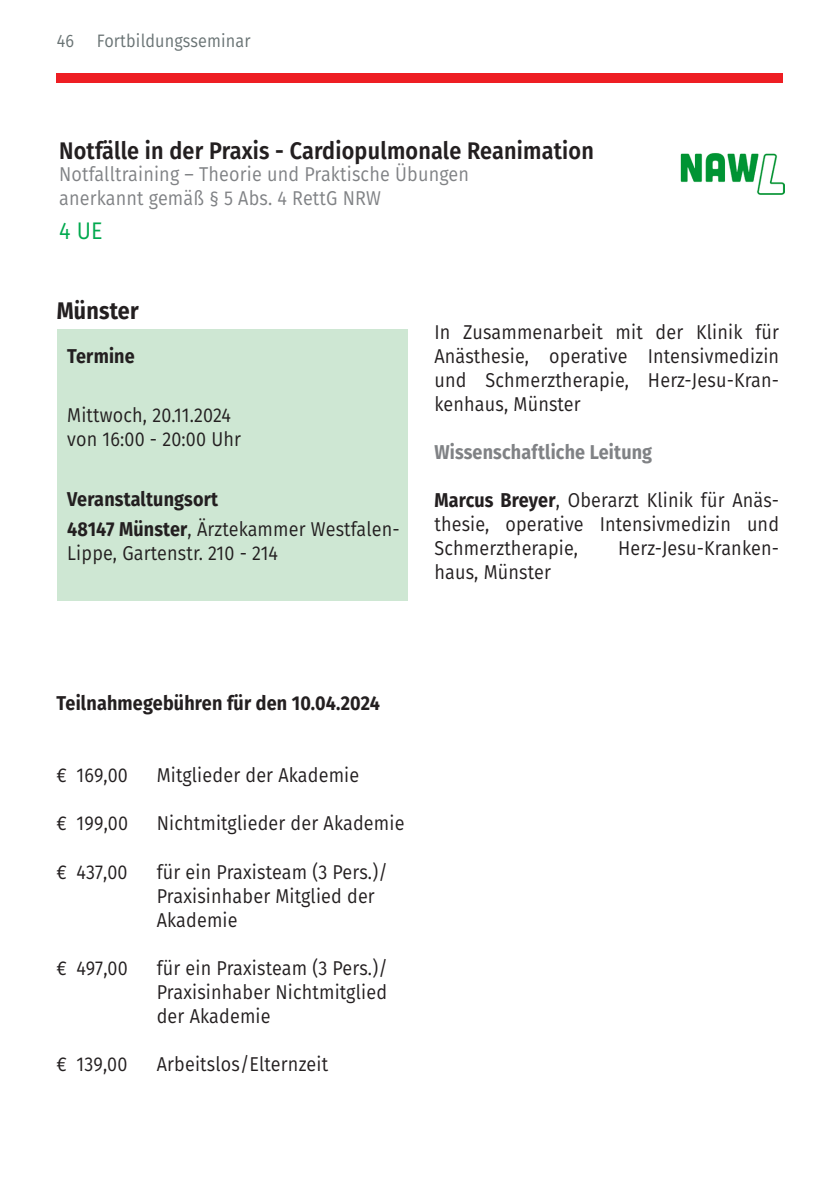
<style>
.page{position:relative;width:840px;height:1191px;background:#fff}
.page>*{position:absolute;margin:0;border:0;box-sizing:border-box;transform-origin:0 0}
.Sonstiges_12_pt{font:600 24px "Fira Sans";letter-spacing:.01em;color:#231f20;scale:.9 1}
.Sonstiges_12_pt-2{font:700 24px "Fira Sans";letter-spacing:.01em;color:#231f20;scale:.9 1}
.UE{font:24px "Fira Sans";color:#00a94e;scale:.9 1}
.Laufschrift_10_pt_Blocksatz{font:20px/24px "Fira Sans";letter-spacing:.01em;color:#231f20;text-align:justify;scale:.9 1}
.Teilnahmegebühren{font:20px/24px "Fira Sans";letter-spacing:.01em;color:#231f20;scale:.9 1}
.Termin_-_Grüner_Kasten{font:20px/24px "Fira Sans";letter-spacing:.01em;color:#231f20;scale:.9 1}
.Laufschrift_10_pt_Blocksatz-2{font:20px "Fira Sans";letter-spacing:.01em;color:#808285;scale:.9 1}
.Teilnahmegebühren-2{font:700 20px "Fira Sans";letter-spacing:.01em;color:#231f20;scale:.9 1}
.Laufschrift_10_pt_Blocksatz-3{font:700 20px "Fira Sans";letter-spacing:.01em;color:#808285;scale:.9 1}
.Termin_-_Grüner_Kasten-2{font:700 20px "Fira Sans";letter-spacing:.01em;color:#231f20;scale:.9 1}
.t1{font:18px "Fira Sans";letter-spacing:.01em;color:#697374;scale:.9 1}
.s1{font-weight:700}
</style>
<div class="page">
<div style="left:57px;top:73px;width:725px;height:9px;background:#ee1e23"></div>
<div style="left:57px;top:329px;width:350px;height:272px;background:#cee7d3"></div>
<img style="left:680px;top:153px;width:103px;height:41px">
<p class="t1" style="left:57px;top:27px;width:21px">46</p>
<p class="t1" style="left:97px;top:27px;width:172px">Fortbildungsseminar</p>
<p class="Sonstiges_12_pt" style="left:59px;top:131px;width:595px">Notfälle in der Praxis - Cardiopulmonale Reanimation</p>
<p class="Laufschrift_10_pt_Blocksatz-2" style="left:59px;top:159px;width:457px">Notfalltraining – Theorie und Praktische Übungen</p>
<p class="Laufschrift_10_pt_Blocksatz-2" style="left:59px;top:183px;width:359px">anerkannt gemäß § 5 Abs. 4 RettG NRW</p>
<p class="UE" style="left:59px;top:213px;width:50px">4 UE</p>
<p class="Sonstiges_12_pt-2" style="left:57px;top:290px;width:92px">Münster</p>
<p class="Termin_-_Grüner_Kasten-2" style="left:67px;top:339px;width:76px">Termine</p>
<p class="Termin_-_Grüner_Kasten" style="left:67px;top:403px;width:194px">Mittwoch, 20.11.2024 von 16:00 - 20:00 Uhr</p>
<p class="Termin_-_Grüner_Kasten-2" style="left:67px;top:482px;width:169px">Veranstaltungsort</p>
<p class="Termin_-_Grüner_Kasten" style="left:67px;top:516px;width:370px"><span class="s1">48147 Münster</span>, Ärztekammer Westfalen-<br>Lippe, Gartenstr. 210 - 214</p>
<p class="Laufschrift_10_pt_Blocksatz" style="left:434px;top:320px;width:384px">In Zusammenarbeit mit der Klinik für Anästhesie, operative Intensivmedizin und Schmerztherapie, Herz-Jesu-Kran&shy;kenhaus, Münster</p>
<p class="Laufschrift_10_pt_Blocksatz-3" style="left:434px;top:435px;width:243px">Wissenschaftliche Leitung</p>
<p class="Laufschrift_10_pt_Blocksatz" style="left:434px;top:488px;width:384px"><span class="s1">Marcus Breyer</span>, Oberarzt Klinik für Anäs&shy;thesie, operative Intensivmedizin und Schmerztherapie,</p>
<p class="Laufschrift_10_pt_Blocksatz" style="left:617px;top:536px;width:180px">Herz-Jesu-Kranken-</p>
<p class="Laufschrift_10_pt_Blocksatz" style="left:434px;top:560px;width:131px">haus, Münster</p>
<p class="Teilnahmegebühren-2" style="left:57px;top:686px;width:360px">Teilnahmegebühren für den 10.04.2024</p>
<p class="Teilnahmegebühren" style="left:57px;top:763px;width:81px">€ 169,00</p>
<p class="Teilnahmegebühren" style="left:157px;top:763px;width:226px">Mitglieder der Akademie</p>
<p class="Teilnahmegebühren" style="left:57px;top:811px;width:81px">€ 199,00</p>
<p class="Teilnahmegebühren" style="left:157px;top:811px;width:277px">Nichtmitglieder der Akademie</p>
<p class="Teilnahmegebühren" style="left:57px;top:859px;width:80px">€ 437,00</p>
<p class="Teilnahmegebühren" style="left:157px;top:859px;width:258px">für ein Praxisteam (3 Pers.)/<br>Praxisinhaber Mitglied der<br>Akademie</p>
<p class="Teilnahmegebühren" style="left:57px;top:955px;width:81px">€ 497,00</p>
<p class="Teilnahmegebühren" style="left:157px;top:955px;width:258px;text-align:justify">für ein Praxisteam (3 Pers.)/ Praxisinhaber Nichtmitglied der Akademie</p>
<p class="Teilnahmegebühren" style="left:57px;top:1051px;width:80px">€ 139,00</p>
<p class="Teilnahmegebühren" style="left:157px;top:1051px;width:192px">Arbeitslos/Elternzeit</p>
</div>
